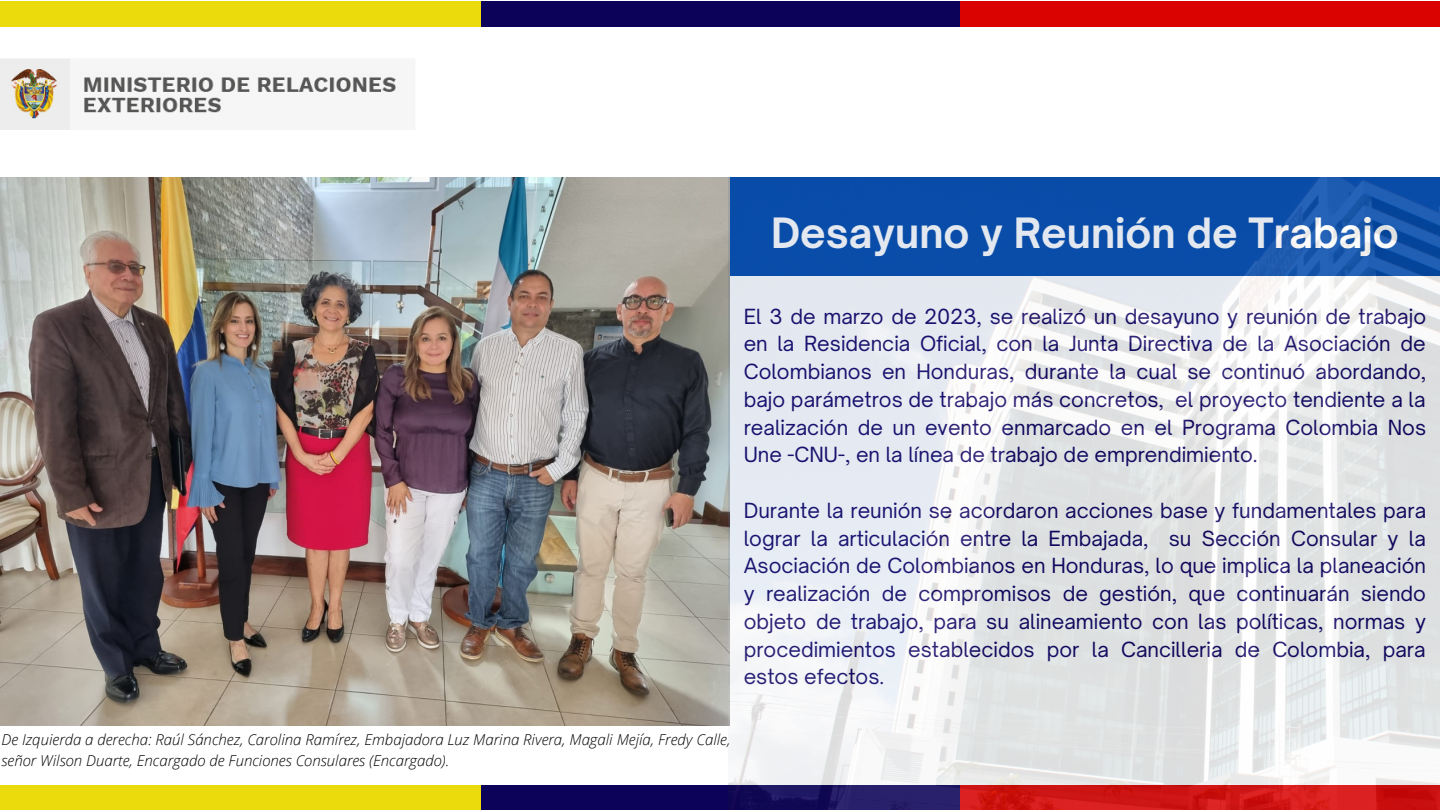
<style>
.page{position:relative;width:1440px;height:810px;background:#fff}
.page>*{position:absolute;margin:0;border:0;box-sizing:border-box;transform-origin:0 0}
.t1{font:700 40px "Open Sauce One";color:#fff}
.t2{font:20px/27.8px "Open Sauce One";color:#100466;text-align:justify}
.t3{font:italic 300 15px/21px "Open Sans";color:#000}
</style>
<div class="page">
<div style="left:480px;top:1px;width:480px;height:26px;background:#0c0259"></div>
<div style="left:0;top:1px;width:480px;height:26px;background:#ebdb0d"></div>
<div style="left:960px;top:1px;width:480px;height:26px;background:#db0202"></div>
<div style="left:480px;top:785px;width:480px;height:25px;background:#0c0259"></div>
<div style="left:0;top:785px;width:480px;height:25px;background:#ebdb0d"></div>
<img style="left:0;top:59px;width:399px;height:70px">
<img style="left:0;top:178px;width:728px;height:547px">
<img style="left:728px;top:178px;width:712px;height:632px">
<h1 class="t1" style="left:771px;top:208px;width:629px">Desayuno y Reunión de Trabajo</h1>
<p class="t2" style="left:744px;top:302px;width:684px">El 3 de marzo de 2023, se realizó un desayuno y reunión de trabajo en la Residencia Oficial, con la Junta Directiva de la Asociación de Colombianos en Honduras, durante la cual se continuó abordando, bajo parámetros de trabajo más concretos, el proyecto tendiente a la realización de un evento enmarcado en el Programa Colombia Nos Une -CNU-, en la línea de trabajo de emprendimiento.</p>
<p class="t2" style="left:744px;top:496px;width:684px">Durante la reunión se acordaron acciones base y fundamentales para lograr la articulación entre la Embajada, su Sección Consular y la Asociación de Colombianos en Honduras, lo que implica la planeación y realización de compromisos de gestión, que continuarán siendo objeto de trabajo, para su alineamiento con las políticas, normas y procedimientos establecidos por la Cancilleria de Colombia, para estos efectos.</p>
<p class="t3" style="left:2px;top:729px;width:730px">De Izquierda a derecha: Raúl Sánchez, Carolina Ramírez, Embajadora Luz Marina Rivera, Magali Mejía, Fredy Calle, señor Wilson Duarte, Encargado de Funciones Consulares (Encargado).</p>
</div>
